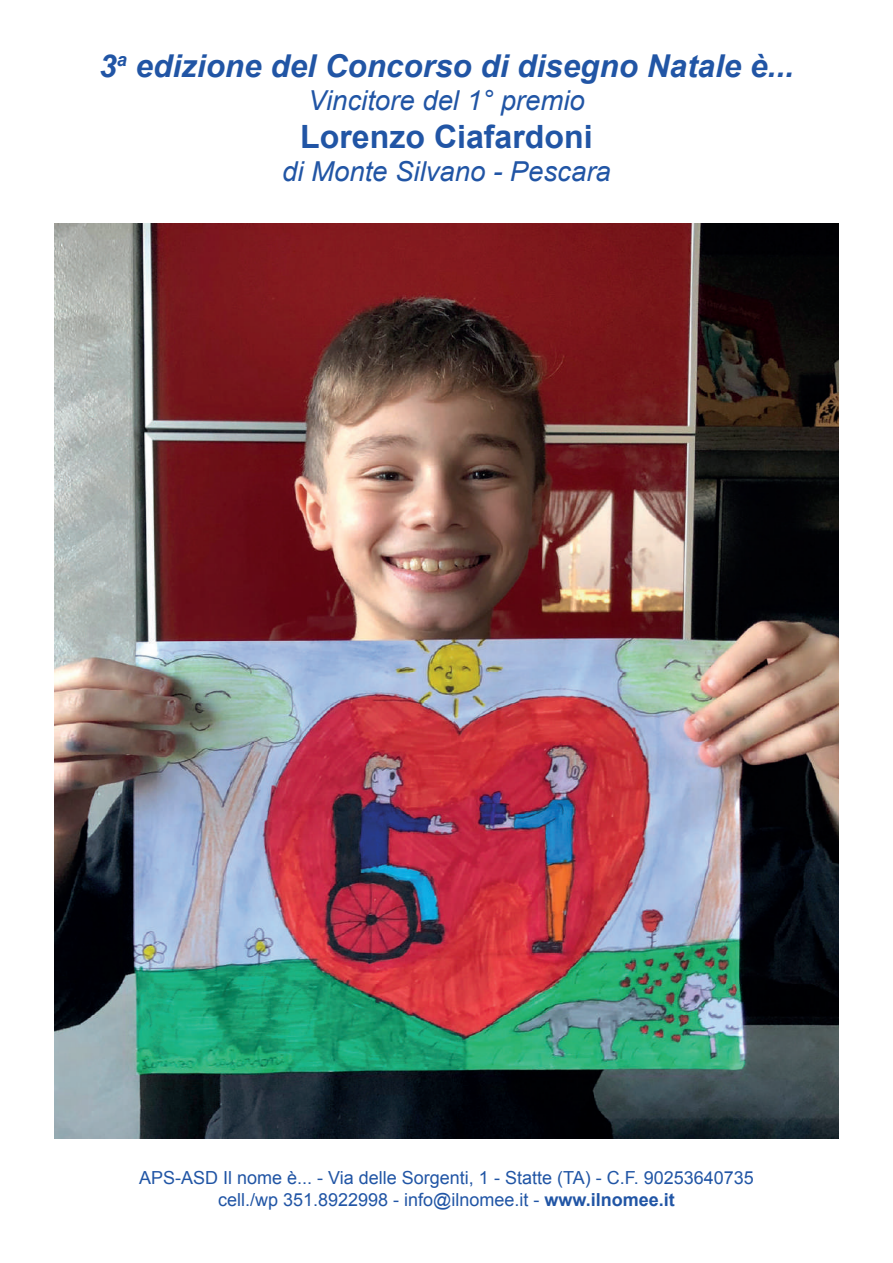
<style>
.page{position:relative;width:893px;height:1263px;background:#fff}
.page>*{position:absolute;margin:0;border:0;box-sizing:border-box;transform-origin:0 0}
.t1{font:700 32.1px "Arial";color:#2155a5}
.t2{font:italic 700 31.5px "Arial";color:#2155a5}
.t3{font:italic 27.45px "Arial";color:#2155a5}
.t4{font:18px/21.6px "Arial";color:#2155a5;text-align:center}
.s1{font-weight:700}
</style>
<div class="page">
<img style="left:54px;top:223px;width:785px;height:915px">
<h2 class="t2" style="left:99px;top:45px;width:696px">3<sup>a</sup> edizione del Concorso di disegno Natale è...</h2>
<h3 class="t3" style="left:308px;top:83px;width:278px">Vincitore del 1° premio</h3>
<h1 class="t1" style="left:300px;top:116px;width:294px">Lorenzo Ciafardoni</h1>
<h3 class="t3" style="left:282px;top:154px;width:330px">di Monte Silvano - Pescara</h3>
<p class="t4" style="left:139px;top:1167px;width:616px">APS-ASD Il nome è... - Via delle Sorgenti, 1 - Statte (TA) - C.F. 90253640735 cell./wp 351.8922998 - info@ilnomee.it - <span class="s1">www.ilnomee.it</span></p>
</div>
